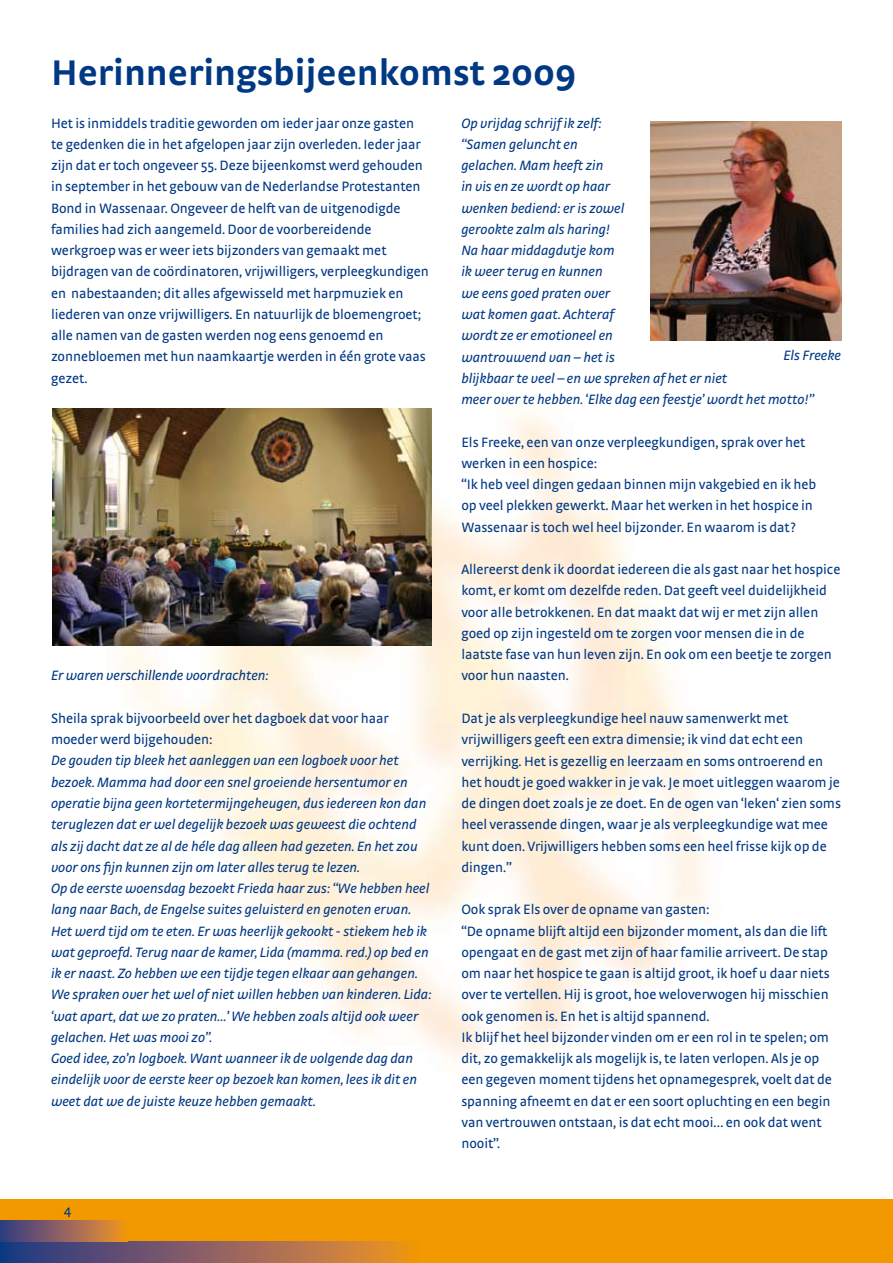
<style>
.page{position:relative;width:893px;height:1263px;background:#fff}
.page>*{position:absolute;margin:0;border:0;box-sizing:border-box;transform-origin:0 0}
.t1{font:700 37.5px "Strada";color:#003883}
.t2{font:14.25px/21.3px "Strada";letter-spacing:-.005em;color:#003883}
.t3{font:italic 14.25px/21.3px "Strada";color:#003883}
</style>
<div class="page">
<img style="left:64px;top:340px;width:688px;height:720px">
<div style="left:0;top:1199px;width:893px;height:64px;background:#f39900"></div>
<svg style="left:0;top:1242px;width:410px;height:21px;background:#88615d"></svg>
<svg style="left:0;top:1220px;width:124px;height:22px;background:#90645b"></svg>
<img style="left:52px;top:409px;width:380px;height:236px">
<img style="left:650px;top:121px;width:192px;height:219px">
<h1 class="t1" style="left:51px;top:50px;width:527px">Herinneringsbijeenkomst 2009</h1>
<p class="t2" style="left:51px;top:112px;width:379px">Het is inmiddels traditie geworden om ieder jaar onze gasten te gedenken die in het afgelopen jaar zijn overleden. Ieder jaar zijn dat er toch ongeveer 55. Deze bijeenkomst werd gehouden in september in het gebouw van de Nederlandse Protestanten Bond in Wassenaar. Ongeveer de helft van de uitgenodigde families had zich aangemeld. Door de voorbereidende werkgroep was er weer iets bijzonders van gemaakt met bijdragen van de coördinatoren, vrijwilligers, verpleegkundigen en nabestaanden; dit alles afgewisseld met harpmuziek en liederen van onze vrijwilligers. En natuurlijk de bloemengroet; alle namen van de gasten werden nog eens genoemd en zonnebloemen met hun naamkaartje werden in één grote vaas gezet.</p>
<p class="t3" style="left:51px;top:665px;width:219px">Er waren verschillende voordrachten:</p>
<p class="t2" style="left:51px;top:707px;width:339px">Sheila sprak bijvoorbeeld over het dagboek dat voor haar moeder werd bijgehouden:</p>
<p class="t3" style="left:51px;top:750px;width:382px">De gouden tip bleek het aanleggen van een logboek voor het bezoek. Mamma had door een snel groeiende hersentumor en operatie bijna geen kortetermijngeheugen, dus iedereen kon dan teruglezen dat er wel degelijk bezoek was geweest die ochtend als zij dacht dat ze al de héle dag alleen had gezeten. En het zou voor ons fijn kunnen zijn om later alles terug te lezen.<br>Op de eerste woensdag bezoekt Frieda haar zus: “We hebben heel lang naar Bach, de Engelse suites geluisterd en genoten ervan.<br>Het werd tijd om te eten. Er was heerlijk gekookt - stiekem heb ik wat geproefd. Terug naar de kamer, Lida (mamma. red.) op bed en ik er naast. Zo hebben we een tijdje tegen elkaar aan gehangen.<br>We spraken over het wel of niet willen hebben van kinderen. Lida: ‘wat apart, dat we zo praten…’ We hebben zoals altijd ook weer gelachen. Het was mooi zo”.<br>Goed idee, zo’n logboek. Want wanneer ik de volgende dag dan eindelijk voor de eerste keer op bezoek kan komen, lees ik dit en weet dat we de juiste keuze hebben gemaakt.</p>
<p class="t2" style="left:64px;top:1200px;width:9px">4</p>
<p class="t3" style="left:461px;top:112px;width:354px">Op vrijdag schrijf ik zelf:<br>“Samen geluncht en<br>gelachen. Mam heeft zin<br>in vis en ze wordt op haar<br>wenken bediend: er is zowel<br>gerookte zalm als haring!<br>Na haar middagdutje kom<br>ik weer terug en kunnen<br>we eens goed praten over<br>wat komen gaat. Achteraf<br>wordt ze er emotioneel en<br>wantrouwend van – het is<br>blijkbaar te veel – en we spreken af het er niet<br>meer over te hebben. ‘Elke dag een feestje’ wordt het motto!”</p>
<p class="t2" style="left:461px;top:431px;width:356px">Els Freeke, een van onze verpleegkundigen, sprak over het werken in een hospice:<br>“Ik heb veel dingen gedaan binnen mijn vakgebied en ik heb op veel plekken gewerkt. Maar het werken in het hospice in Wassenaar is toch wel heel bijzonder. En waarom is dat?</p>
<p class="t2" style="left:461px;top:558px;width:381px">Allereerst denk ik doordat iedereen die als gast naar het hospice komt, er komt om dezelfde reden. Dat geeft veel duidelijkheid voor alle betrokkenen. En dat maakt dat wij er met zijn allen goed op zijn ingesteld om te zorgen voor mensen die in de laatste fase van hun leven zijn. En ook om een beetje te zorgen voor hun naasten.</p>
<p class="t2" style="left:461px;top:707px;width:381px">Dat je als verpleegkundige heel nauw samenwerkt met vrijwilligers geeft een extra dimensie; ik vind dat echt een verrijking. Het is gezellig en leerzaam en soms ontroerend en het houdt je goed wakker in je vak. Je moet uitleggen waarom je de dingen doet zoals je ze doet. En de ogen van ‘leken‘ zien soms heel verassende dingen, waar je als verpleegkundige wat mee kunt doen. Vrijwilligers hebben soms een heel frisse kijk op de dingen.”</p>
<p class="t2" style="left:461px;top:899px;width:372px">Ook sprak Els over de opname van gasten:<br>“De opname blijft altijd een bijzonder moment, als dan die lift opengaat en de gast met zijn of haar familie arriveert. De stap om naar het hospice te gaan is altijd groot, ik hoef u daar niets over te vertellen. Hij is groot, hoe weloverwogen hij misschien ook genomen is. En het is altijd spannend.<br>Ik blijf het heel bijzonder vinden om er een rol in te spelen; om dit, zo gemakkelijk als mogelijk is, te laten verlopen. Als je op een gegeven moment tijdens het opnamegesprek, voelt dat de spanning afneemt en dat er een soort opluchting en een begin van vertrouwen ontstaan, is dat echt mooi… en ook dat went nooit”.</p>
<p class="t3" style="left:784px;top:344px;width:59px">Els Freeke</p>
</div>
